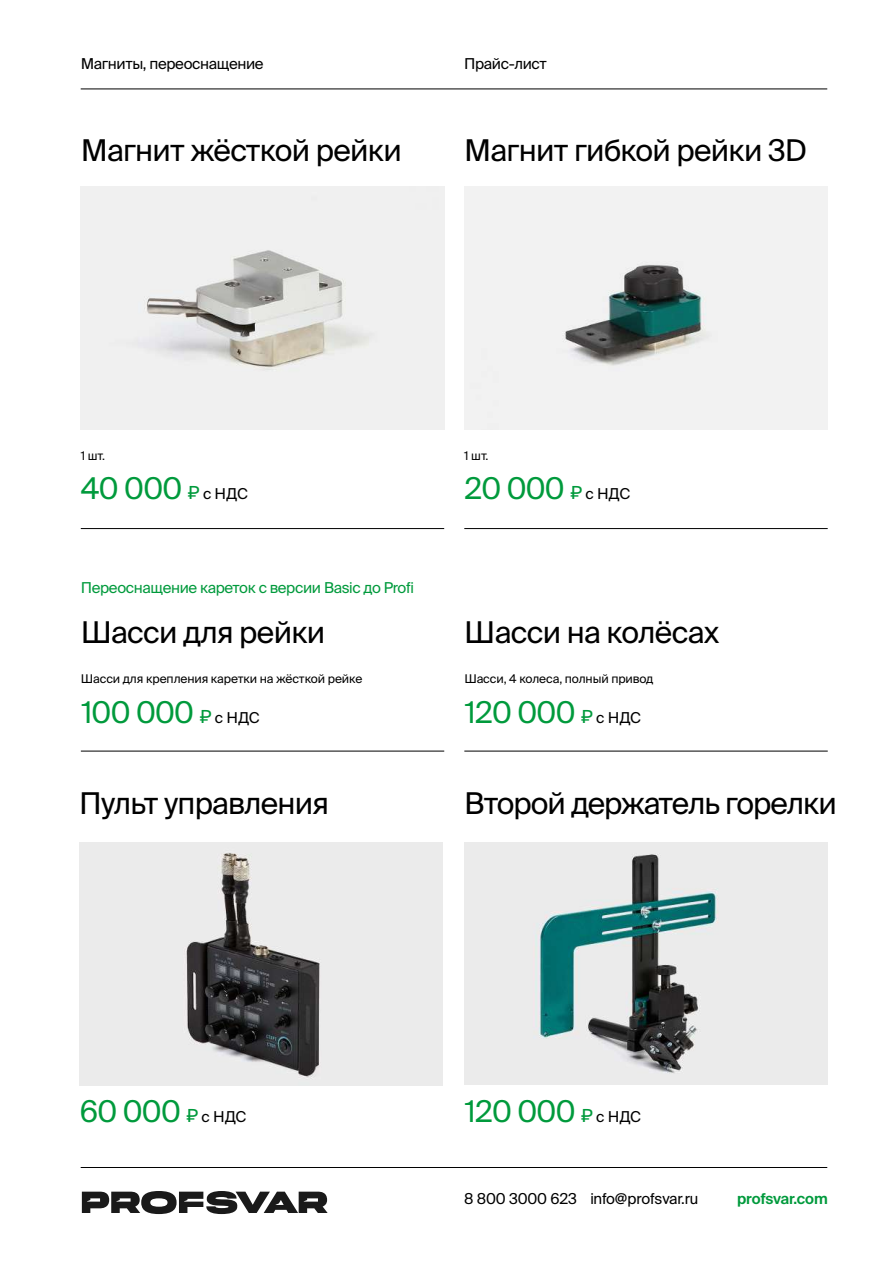
<style>
.page{position:relative;width:893px;height:1263px;background:#fff}
.page>*{position:absolute;margin:0;border:0;box-sizing:border-box;transform-origin:0 0}
.t1{font:30px "Suisse Intl";letter-spacing:-.025em;color:#000}
.t2{font:30px "Suisse Intl";letter-spacing:-.025em;color:#009a3c}
.t3{font:15px "Suisse Intl";letter-spacing:-.025em;color:#009a3c}
.t4{font:15px "Suisse Intl";letter-spacing:-.025em;color:#000}
.t5{font:15px "Suisse Intl";letter-spacing:-.01em;color:#010101}
.t6{font:600 15px "Suisse Intl";letter-spacing:-.01em;color:#009a3c}
.t7{font:12px "Suisse Intl";letter-spacing:-.01em;color:#010101}
.s1{font-size:18px}
.s2{font-size:15px;color:#010101}
</style>
<div class="page">
<img style="left:465px;top:843px;width:363px;height:242px">
<img style="left:81px;top:187px;width:363px;height:242px">
<img style="left:464px;top:187px;width:364px;height:242px">
<svg style="left:82px;top:1191px;width:246px;height:23px"></svg>
<hr style="left:81px;top:528px;width:363px;height:1px;background:#010101">
<hr style="left:464px;top:528px;width:364px;height:1px;background:#010101">
<hr style="left:81px;top:89px;width:746px;height:1px;background:#010101">
<hr style="left:81px;top:1167px;width:746px;height:1px;background:#010101">
<hr style="left:81px;top:751px;width:363px;height:1px;background:#010101">
<hr style="left:464px;top:751px;width:364px;height:1px;background:#010101">
<img style="left:79px;top:842px;width:364px;height:243px">
<p class="t4" style="left:81px;top:55px;width:184px">Магниты, переоснащение</p>
<p class="t1" style="left:81px;top:133px;width:323px">Магнит жёсткой рейки</p>
<p class="t4" style="left:464px;top:55px;width:84px">Прайс-лист</p>
<p class="t1" style="left:464px;top:133px;width:344px">Магнит гибкой рейки 3D</p>
<p class="t7" style="left:81px;top:449px;width:26px">1 шт.</p>
<p class="t2" style="left:81px;top:471px;width:169px">40 000 <span class="s1">₽</span> <span class="s2">с НДС</span></p>
<p class="t7" style="left:464px;top:449px;width:26px">1 шт.</p>
<p class="t2" style="left:464px;top:471px;width:168px">20 000 <span class="s1">₽</span> <span class="s2">с НДС</span></p>
<p class="t3" style="left:81px;top:579px;width:335px">Переоснащение кареток с версии Basic до Profi</p>
<p class="t1" style="left:81px;top:615px;width:246px">Шасси для рейки</p>
<p class="t1" style="left:464px;top:615px;width:257px">Шасси на колёсах</p>
<p class="t7" style="left:81px;top:672px;width:283px">Шасси для крепления каретки на жёсткой рейке</p>
<p class="t7" style="left:464px;top:672px;width:191px">Шасси, 4 колеса, полный привод</p>
<p class="t2" style="left:81px;top:695px;width:180px">100 000 <span class="s1">₽</span> <span class="s2">с НДС</span></p>
<p class="t2" style="left:465px;top:695px;width:178px">120 000 <span class="s1">₽</span> <span class="s2">с НДС</span></p>
<p class="t1" style="left:79px;top:786px;width:252px">Пульт управления</p>
<p class="t1" style="left:464px;top:786px;width:374px">Второй держатель горелки</p>
<p class="t2" style="left:80px;top:1094px;width:168px">60 000 <span class="s1">₽</span> <span class="s2">с НДС</span></p>
<p class="t2" style="left:465px;top:1094px;width:178px">120 000 <span class="s1">₽</span> <span class="s2">с НДС</span></p>
<p class="t5" style="left:464px;top:1190px;width:236px">8 800 3000 623 info@profsvar.ru</p>
<p class="t6" style="left:737px;top:1190px;width:92px">profsvar.com</p>
</div>
